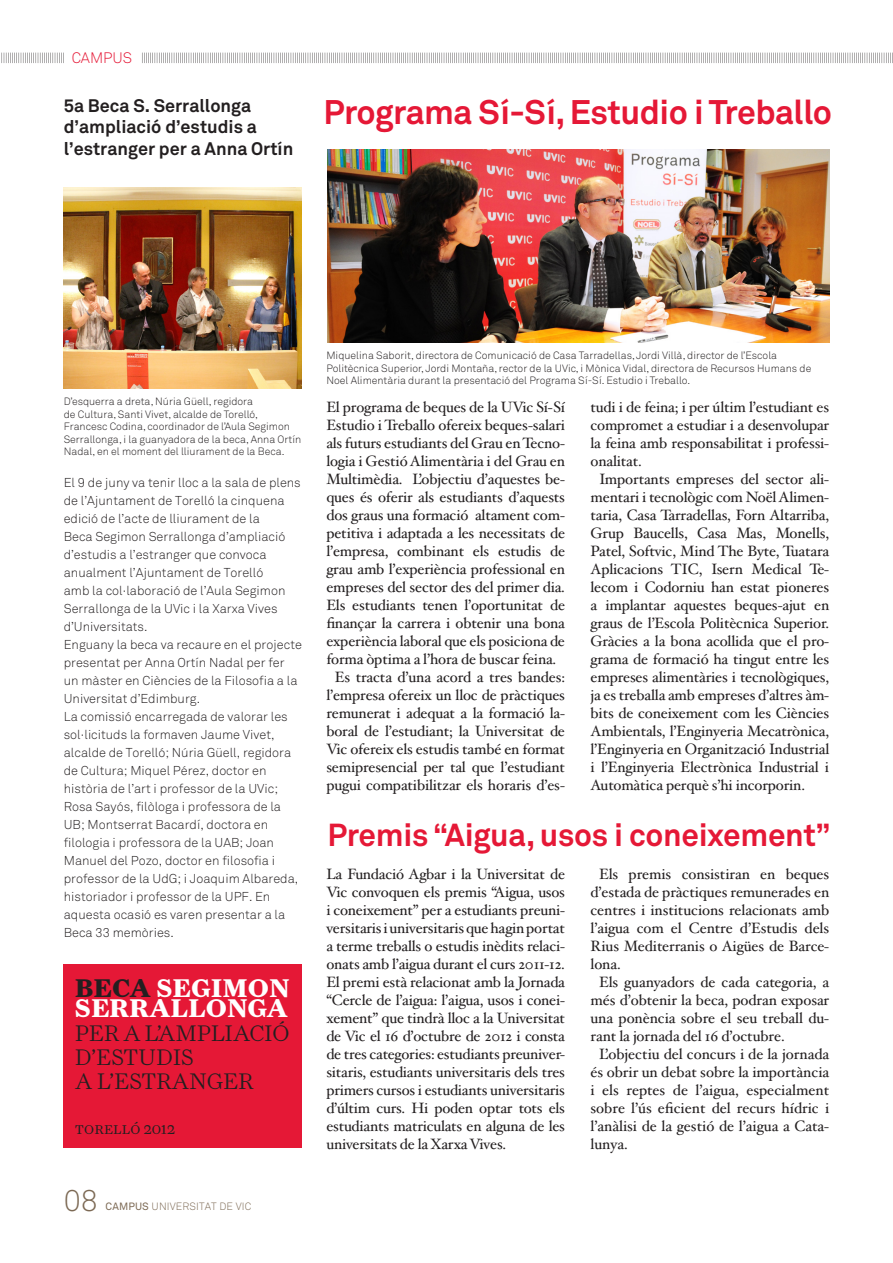
<style>
.page{position:relative;width:893px;height:1263px;background:#fff}
.page>*{position:absolute;margin:0;border:0;box-sizing:border-box;transform-origin:0 0}
.t1{font:700 33.75px "Akkurat";letter-spacing:-.015em;color:#e51836}
.t2{font:700 31.5px "Akkurat";letter-spacing:-.01em;color:#e51836}
.t3{font:300 30px "Akkurat";color:#7c6954}
.t4{font:700 25.8px "Farnham Text";color:#fff}
.t5{font:22.65px "Farnham Display Light SC";letter-spacing:-.01em;color:#231f20}
.t6{font:700 18px/21.6px "Akkurat";color:#231f20}
.t7{font:16.65px "Farnham Display Light SC";color:#231f20}
.t8{font:15px/18px "Hoefler Text";letter-spacing:-.01em;color:#231f20;text-align:justify}
.t9{font:300 15px "Akkurat";color:#e51836}
.t10{font:300 12.75px/18px "Akkurat";color:#231f20}
.t11{font:300 10.5px/12.6px "Akkurat";color:#231f20}
.t12{font:300 10.5px "Akkurat";letter-spacing:.01em;color:#7c6954}
.s1{color:#231f20}
.s2{font-weight:400}
</style>
<div class="page">
<img style="left:327px;top:149px;width:502px;height:193px">
<img style="left:64px;top:187px;width:238px;height:201px">
<svg style="left:1px;top:53px;width:892px;height:10px"></svg>
<div style="left:64px;top:50px;width:76px;height:14px;background:#fff"></div>
<div style="left:64px;top:964px;width:238px;height:184px;background:#e51836"></div>
<p class="t9" style="left:72px;top:48px;width:62px">CAMPUS</p>
<p class="t6" style="left:64px;top:94px;width:231px">5a Beca S. Serrallonga d’ampliació d’estudis a l’estranger per a Anna Ortín</p>
<p class="t1" style="left:324px;top:91px;width:510px">Programa Sí-Sí, Estudio i Treballo</p>
<p class="t11" style="left:64px;top:395px;width:239px">D’esquerra a dreta, Núria Güell, regidora<br>de Cultura, Santi Vivet, alcalde de Torelló, Francesc Codina, coordinador de l’Aula Segimon Serrallonga, i la guanyadora de la beca, Anna Ortín Nadal, en el moment del lliurament de la Beca.</p>
<p class="t10" style="left:64px;top:473px;width:239px">El 9 de juny va tenir lloc a la sala de plens de l’Ajuntament de Torelló la cinquena edició de l’acte de lliurament de la<br>Beca Segimon Serrallonga d’ampliació d’estudis a l’estranger que convoca anualment l’Ajuntament de Torelló<br>amb la col·laboració de l’Aula Segimon Serrallonga de la UVic i la Xarxa Vives d’Universitats.</p>
<p class="t10" style="left:64px;top:635px;width:240px">Enguany la beca va recaure en el projecte presentat per Anna Ortín Nadal per fer un màster en Ciències de la Filosofia a la Universitat d’Edimburg.</p>
<p class="t10" style="left:64px;top:707px;width:236px">La comissió encarregada de valorar les sol·licituds la formaven Jaume Vivet, alcalde de Torelló; Núria Güell, regidora de Cultura; Miquel Pérez, doctor en història de l’art i professor de la UVic; Rosa Sayós, filòloga i professora de la UB; Montserrat Bacardí, doctora en filologia i professora de la UAB; Joan Manuel del Pozo, doctor en filosofia i professor de la UdG; i Joaquim Albareda, historiador i professor de la UPF. En aquesta ocasió es varen presentar a la Beca 33 memòries.</p>
<p class="t4" style="left:75px;top:972px;width:216px"><span class="s1">BECA</span> SEGIMON</p>
<p class="t4" style="left:75px;top:992px;width:215px">SERRALLONGA</p>
<p class="t5" style="left:75px;top:1020px;width:216px">PER A L’AMPLIACIÓ</p>
<p class="t5" style="left:75px;top:1044px;width:120px">D’ESTUDIS</p>
<p class="t5" style="left:75px;top:1068px;width:180px">A L’ESTRANGER</p>
<p class="t7" style="left:75px;top:1119px;width:102px">torelló 2012</p>
<p class="t3" style="left:64px;top:1182px;width:36px">08</p>
<p class="t12" style="left:106px;top:1199px;width:147px"><span class="s2">CAMPUS</span> UNIVERSITAT DE VIC</p>
<p class="t11" style="left:326px;top:349px;width:486px">Miquelina Saborit, directora de Comunicació de Casa Tarradellas, Jordi Villà, director de l’Escola<br>Politècnica Superior, Jordi Montaña, rector de la UVic, i Mònica Vidal, directora de Recursos Humans de<br>Noel Alimentària durant la presentació del Programa Sí-Sí. Estudio i Treballo.</p>
<p class="t8" style="left:326px;top:399px;width:240px">El programa de beques de la UVic Sí-Sí Estudio i Treballo ofereix beques-salari als futurs estudiants del Grau en Tecno&shy;logia i Gestió Alimentària i del Grau en Multimèdia. L’objectiu d’aquestes be&shy;ques és oferir als estudiants d’aquests dos graus una formació altament com&shy;petitiva i adaptada a les necessitats de l’empresa, combinant els estudis de grau amb l’experiència professional en empreses del sector des del primer dia.<br>Els estudiants tenen l’oportunitat de finançar la carrera i obtenir una bona experiència laboral que els posiciona de forma òptima a l’hora de buscar feina.</p>
<p class="t8" style="left:326px;top:669px;width:240px;text-align:center">Es tracta d’una acord a tres bandes: l’empresa ofereix un lloc de pràctiques remunerat i adequat a la formació la&shy;boral de l’estudiant; la Universitat de Vic ofereix els estudis també en format semipresencial per tal que l’estudiant pugui compatibilitzar els horaris d’es-</p>
<p class="t8" style="left:590px;top:399px;width:240px">tudi i de feina; i per últim l’estudiant es compromet a estudiar i a desenvolupar la feina amb responsabilitat i professi&shy;onalitat.</p>
<p class="t8" style="left:590px;top:471px;width:240px;text-indent:9px">Importants empreses del sector ali&shy;mentari i tecnològic com Noël Alimen&shy;taria, Casa Tarradellas, Forn Altarriba, Grup Baucells, Casa Mas, Monells, Patel, Softvic, Mind The Byte, Tuatara Aplicacions TIC, Isern Medical Te&shy;lecom i Codorniu han estat pioneres a implantar aquestes beques-ajut en graus de l’Escola Politècnica Superior.<br>Gràcies a la bona acollida que el pro&shy;grama de formació ha tingut entre les empreses alimentàries i tecnològiques, ja es treballa amb empreses d’altres àm&shy;bits de coneixement com les Ciències Ambientals, l’Enginyeria Mecatrònica, l’Enginyeria en Organització Industrial i l’Enginyeria Electrònica Industrial i Automàtica perquè s’hi incorporin.</p>
<p class="t2" style="left:327px;top:815px;width:505px">Premis “Aigua, usos i coneixement”</p>
<p class="t8" style="left:326px;top:865px;width:240px">La Fundació Agbar i la Universitat de Vic convoquen els premis “Aigua, usos i coneixement” per a estudiants preuni&shy;versitaris i universitaris que hagin portat a terme treballs o estudis inèdits relaci&shy;onats amb l’aigua durant el curs 2011-12.<br>El premi està relacionat amb la Jornada “Cercle de l’aigua: l’aigua, usos i conei&shy;xement” que tindrà lloc a la Universitat de Vic el 16 d’octubre de 2012 i consta de tres categories: estudiants preuniver&shy;sitaris, estudiants universitaris dels tres primers cursos i estudiants universitaris d’últim curs. Hi poden optar tots els estudiants matriculats en alguna de les universitats de la Xarxa Vives.</p>
<p class="t8" style="left:590px;top:865px;width:240px;text-indent:9px">Els premis consistiran en beques d’estada de pràctiques remunerades en centres i institucions relacionats amb l’aigua com el Centre d’Estudis dels Rius Mediterranis o Aigües de Barce&shy;lona.</p>
<p class="t8" style="left:590px;top:973px;width:240px;text-indent:9px">Els guanyadors de cada categoria, a més d’obtenir la beca, podran exposar una ponència sobre el seu treball du&shy;rant la jornada del 16 d’octubre.</p>
<p class="t8" style="left:590px;top:1045px;width:240px;text-indent:9px">L’objectiu del concurs i de la jornada és obrir un debat sobre la importància i els reptes de l’aigua, especialment sobre l’ús eficient del recurs hídric i l’anàlisi de la gestió de l’aigua a Cata&shy;lunya.</p>
</div>
